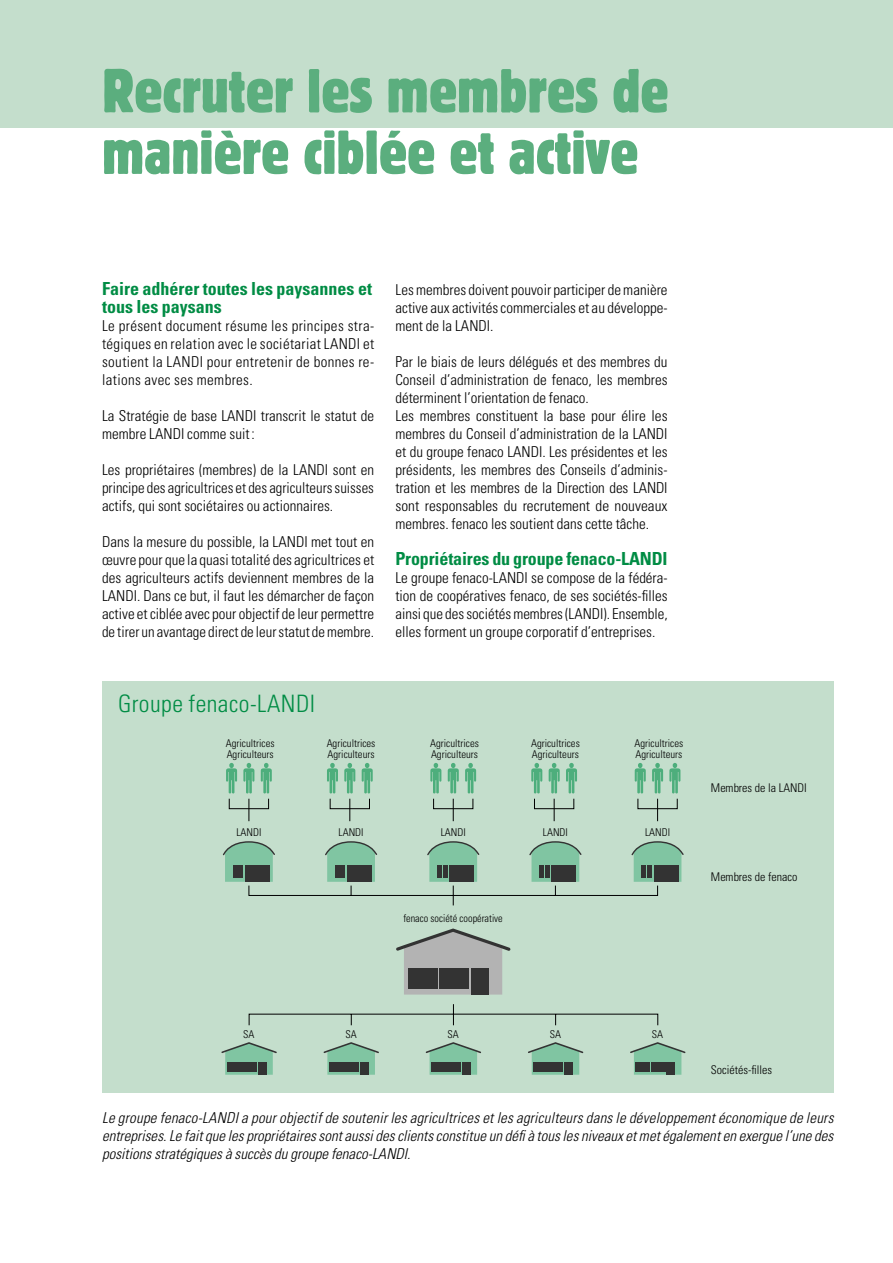
<style>
.page{position:relative;width:893px;height:1263px;background:#fff}
.page>*{position:absolute;margin:0;border:0;box-sizing:border-box;transform-origin:0 0}
.t1{font:condensed 61.5px/61.5px "Block Pro";color:#5bae7e}
.t2{font:300 condensed 24px "Univers LT Std";letter-spacing:.02em;color:#008c44}
.t3{font:700 condensed 18px/18px "Univers LT Std";color:#008c44}
.t4{font:300 condensed 15px/18px "Univers LT Std";color:#000;text-align:justify}
.t5{font:italic 300 condensed 15px/18px "Univers LT Std";color:#000;text-align:justify}
.t6{font:300 condensed 12px "Univers LT Std";color:#000}
.t7{font:300 condensed 10.65px/10.6px "Univers LT Std";color:#000}
.t8{font:300 condensed 10.65px "Univers LT Std";color:#000;scale:.96 1}
</style>
<div class="page">
<div style="left:102px;top:682px;width:731px;height:411px;background:#c4decc"></div>
<svg style="left:223px;top:841px;width:25px;height:41px"></svg>
<div style="left:233px;top:865px;width:5px;height:13px;background:#333"></div>
<div style="left:238px;top:865px;width:5px;height:13px;background:#333"></div>
<div style="left:245px;top:865px;width:25px;height:17px;background:#333"></div>
<svg style="left:221px;top:1042px;width:56px;height:33px"></svg>
<div style="left:227px;top:1062px;width:14px;height:10px;background:#333"></div>
<div style="left:242px;top:1062px;width:15px;height:10px;background:#333"></div>
<div style="left:258px;top:1062px;width:8px;height:13px;background:#333"></div>
<div style="left:229px;top:798px;width:40px;height:11px;border:1px solid #000"></div>
<svg style="left:226px;top:763px;width:11px;height:30px"></svg>
<svg style="left:243px;top:763px;width:11px;height:30px"></svg>
<svg style="left:261px;top:763px;width:11px;height:30px"></svg>
<svg style="left:323px;top:1042px;width:56px;height:33px"></svg>
<div style="left:329px;top:1062px;width:15px;height:10px;background:#333"></div>
<div style="left:344px;top:1062px;width:15px;height:10px;background:#333"></div>
<div style="left:360px;top:1062px;width:8px;height:13px;background:#333"></div>
<svg style="left:426px;top:1042px;width:55px;height:33px"></svg>
<div style="left:431px;top:1062px;width:15px;height:10px;background:#333"></div>
<div style="left:447px;top:1062px;width:14px;height:10px;background:#333"></div>
<div style="left:462px;top:1062px;width:9px;height:13px;background:#333"></div>
<svg style="left:430px;top:763px;width:11px;height:30px"></svg>
<svg style="left:448px;top:763px;width:11px;height:30px"></svg>
<svg style="left:465px;top:763px;width:11px;height:30px"></svg>
<svg style="left:528px;top:1042px;width:55px;height:33px"></svg>
<div style="left:534px;top:1062px;width:14px;height:10px;background:#333"></div>
<div style="left:549px;top:1062px;width:14px;height:10px;background:#333"></div>
<div style="left:564px;top:1062px;width:9px;height:13px;background:#333"></div>
<svg style="left:531px;top:763px;width:11px;height:30px"></svg>
<svg style="left:549px;top:763px;width:11px;height:30px"></svg>
<svg style="left:566px;top:763px;width:11px;height:30px"></svg>
<svg style="left:658px;top:841px;width:26px;height:41px"></svg>
<div style="left:654px;top:865px;width:24px;height:17px;background:#333"></div>
<svg style="left:630px;top:1042px;width:55px;height:33px"></svg>
<div style="left:636px;top:1062px;width:14px;height:10px;background:#333"></div>
<div style="left:651px;top:1062px;width:14px;height:10px;background:#333"></div>
<div style="left:667px;top:1062px;width:8px;height:13px;background:#333"></div>
<div style="left:638px;top:798px;width:40px;height:11px;border:1px solid #000"></div>
<svg style="left:635px;top:763px;width:11px;height:30px"></svg>
<svg style="left:652px;top:763px;width:11px;height:30px"></svg>
<svg style="left:669px;top:763px;width:11px;height:30px"></svg>
<svg style="left:248px;top:798px;width:410px;height:228px"></svg>
<svg style="left:325px;top:841px;width:52px;height:41px"></svg>
<div style="left:335px;top:865px;width:5px;height:13px;background:#333"></div>
<hr style="left:341px;top:865px;width:4px;height:13px;background:#333">
<div style="left:347px;top:865px;width:25px;height:17px;background:#333"></div>
<div style="left:330px;top:798px;width:40px;height:11px;border:1px solid #000"></div>
<svg style="left:327px;top:763px;width:11px;height:30px"></svg>
<svg style="left:344px;top:763px;width:11px;height:30px"></svg>
<svg style="left:362px;top:763px;width:11px;height:30px"></svg>
<svg style="left:349px;top:799px;width:1px;height:22px"></svg>
<div style="left:0;top:0;width:893px;height:128px;background:#c4decc"></div>
<h1 class="t1" style="left:102px;top:59px;width:568px">Recruter les membres de manière ciblée et active</h1>
<p class="t3" style="left:102px;top:279px;width:271px">Faire adhérer toutes les paysannes et tous les paysans</p>
<p class="t4" style="left:102px;top:317px;width:274px">Le présent document résume les principes stra&shy;tégiques en relation avec le sociétariat LANDI et soutient la LANDI pour entretenir de bonnes re&shy;lations avec ses membres.</p>
<p class="t4" style="left:102px;top:407px;width:274px">La Stratégie de base LANDI transcrit le statut de membre LANDI comme suit:</p>
<p class="t4" style="left:102px;top:461px;width:274px">Les propriétaires (membres) de la LANDI sont en principe des agricultrices et des agriculteurs suisses actifs, qui sont sociétaires ou actionnaires.</p>
<p class="t4" style="left:102px;top:533px;width:274px">Dans la mesure du possible, la LANDI met tout en œuvre pour que la quasi totalité des agricultrices et des agriculteurs actifs deviennent membres de la LANDI. Dans ce but, il faut les démarcher de façon active et ciblée avec pour objectif de leur permettre de tirer un avantage direct de leur statut de membre.</p>
<p class="t4" style="left:395px;top:281px;width:274px">Les membres doivent pouvoir participer de manière active aux activités commerciales et au développe&shy;ment de la LANDI.</p>
<p class="t4" style="left:395px;top:353px;width:274px;text-align:left">Par le biais de leurs délégués et des membres du Conseil d’administration de fenaco, les membres déterminent l’orientation de fenaco.<br>Les membres constituent la base pour élire les membres du Conseil d’administration de la LANDI et du groupe fenaco LANDI. Les présidentes et les présidents, les membres des Conseils d’adminis&shy;tration et les membres de la Direction des LANDI sont responsables du recrutement de nouveaux membres. fenaco les soutient dans cette tâche.</p>
<p class="t3" style="left:395px;top:549px;width:274px">Propriétaires du groupe fenaco-LANDI</p>
<p class="t4" style="left:395px;top:569px;width:274px">Le groupe fenaco-LANDI se compose de la fédéra&shy;tion de coopératives fenaco, de ses sociétés-filles ainsi que des sociétés membres (LANDI). Ensemble, elles forment un groupe corporatif d’entreprises.</p>
<h2 class="t2" style="left:118px;top:689px;width:199px">Groupe fenaco-LANDI</h2>
<p class="t7" style="left:226px;top:738px;width:50px">Agricultrices<br>Agriculteurs</p>
<p class="t7" style="left:236px;top:827px;width:27px">LANDI</p>
<p class="t7" style="left:327px;top:738px;width:50px">Agricultrices<br>Agriculteurs</p>
<p class="t7" style="left:430px;top:738px;width:50px">Agricultrices<br>Agriculteurs</p>
<p class="t7" style="left:531px;top:738px;width:50px">Agricultrices<br>Agriculteurs</p>
<p class="t7" style="left:634px;top:738px;width:50px">Agricultrices<br>Agriculteurs</p>
<p class="t7" style="left:339px;top:827px;width:27px">LANDI</p>
<p class="t7" style="left:441px;top:827px;width:27px">LANDI</p>
<p class="t8" style="left:403px;top:912px;width:105px">fenaco société coopérative</p>
<p class="t7" style="left:543px;top:827px;width:27px">LANDI</p>
<p class="t7" style="left:645px;top:827px;width:27px">LANDI</p>
<p class="t6" style="left:711px;top:780px;width:97px">Membres de la LANDI</p>
<p class="t6" style="left:711px;top:870px;width:88px">Membres de fenaco</p>
<p class="t7" style="left:243px;top:1029px;width:13px">SA</p>
<p class="t7" style="left:345px;top:1029px;width:13px">SA</p>
<p class="t7" style="left:448px;top:1029px;width:13px">SA</p>
<p class="t7" style="left:550px;top:1029px;width:13px">SA</p>
<p class="t7" style="left:652px;top:1029px;width:13px">SA</p>
<p class="t6" style="left:711px;top:1063px;width:63px">Sociétés-filles</p>
<p class="t5" style="left:102px;top:1109px;width:733px">Le groupe fenaco-LANDI a pour objectif de soutenir les agricultrices et les agriculteurs dans le développement économique de leurs entreprises. Le fait que les propriétaires sont aussi des clients constitue un défi à tous les niveaux et met également en exergue l’une des positions stratégiques à succès du groupe fenaco-LANDI.</p>
</div>
